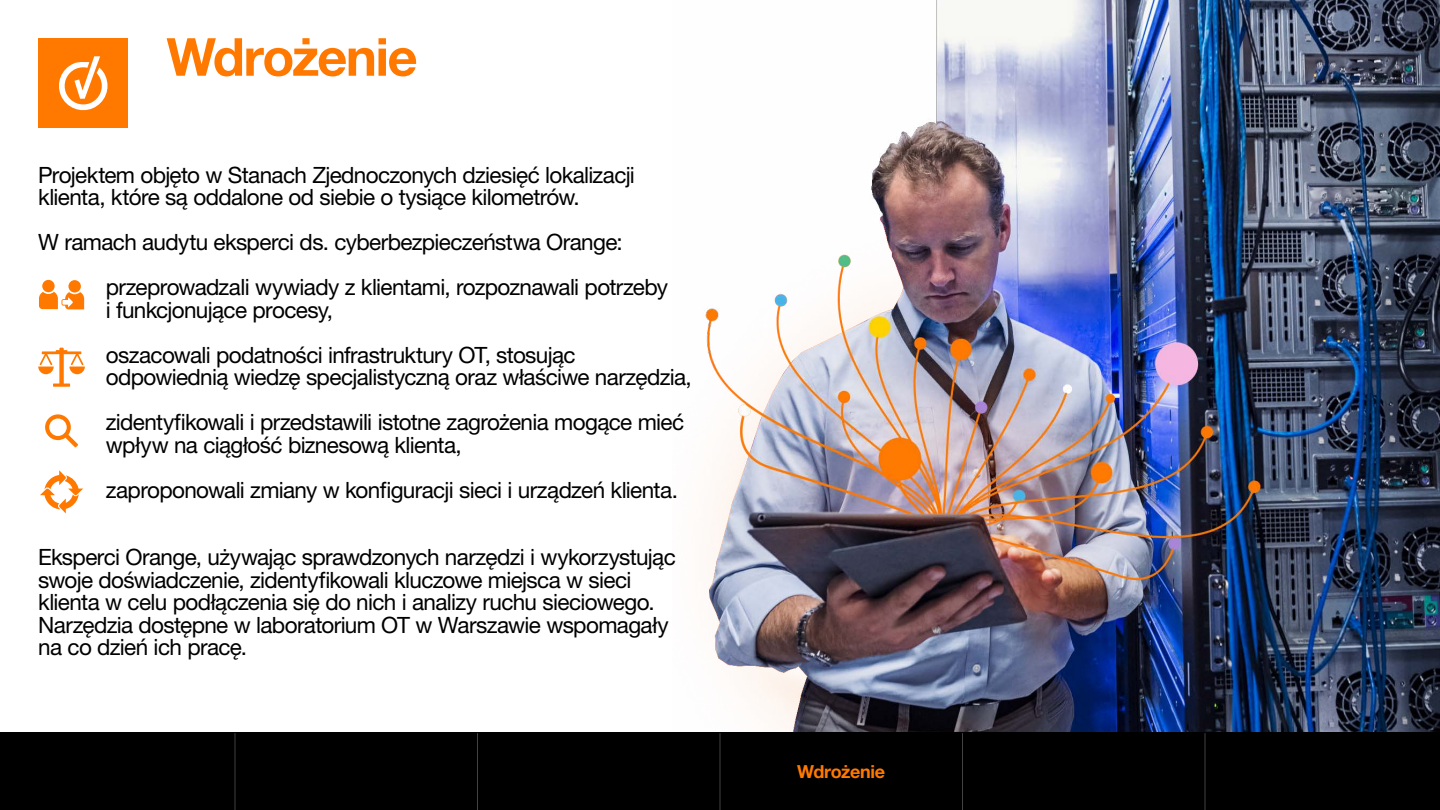
<style>
.page{position:relative;width:1440px;height:810px;background:#fff}
.page>*{position:absolute;margin:0;border:0;box-sizing:border-box;transform-origin:0 0}
.t1{font:700 52.5px "Helvetica Neue LT Pro";letter-spacing:-.03em;color:#ff7900}
.t2{font:22.5px/22.5px "Helvetica Neue LT Pro";letter-spacing:-.03em;color:#000}
.t3{font:700 18px "Helvetica Neue LT Pro";letter-spacing:-.015em;color:#ff7900}
</style>
<div class="page">
<img style="left:673px;top:0;width:767px;height:733px">
<div style="left:38px;top:38px;width:90px;height:90px;background:#ff7900"></div>
<svg style="left:59px;top:56px;width:49px;height:55px"></svg>
<svg style="left:39px;top:280px;width:45px;height:29px"></svg>
<svg style="left:38px;top:348px;width:47px;height:39px"></svg>
<svg style="left:40px;top:470px;width:43px;height:44px"></svg>
<svg style="left:45px;top:414px;width:33px;height:33px"></svg>
<div style="left:0;top:733px;width:1440px;height:77px;background:#000"></div>
<hr style="left:235px;top:733px;width:1px;height:77px;background:#fff">
<hr style="left:477px;top:733px;width:1px;height:77px;background:#fff">
<hr style="left:962px;top:733px;width:1px;height:77px;background:#fff">
<hr style="left:720px;top:733px;width:1px;height:77px;background:#fff">
<hr style="left:1205px;top:733px;width:1px;height:77px;background:#fff">
<h1 class="t1" style="left:166px;top:25px;width:253px">Wdrożenie</h1>
<p class="t2" style="left:38px;top:163px;width:598px">Projektem objęto w Stanach Zjednoczonych dziesięć lokalizacji klienta, które są oddalone od siebie o tysiące kilometrów.</p>
<p class="t2" style="left:106px;top:219px;width:564px;line-height:45px;text-indent:-68px">W ramach audytu eksperci ds. cyberbezpieczeństwa Orange: przeprowadzali wywiady z klientami, rozpoznawali potrzeby</p>
<p class="t2" style="left:106px;top:287px;width:471px;line-height:45px">i funkcjonujące procesy,<br>oszacowali podatności infrastruktury OT, stosując</p>
<p class="t2" style="left:106px;top:354px;width:588px;line-height:45px">odpowiednią wiedzę specjalistyczną oraz właściwe narzędzia, zidentyfikowali i przedstawili istotne zagrożenia mogące mieć</p>
<p class="t2" style="left:106px;top:422px;width:574px;line-height:45px">wpływ na ciągłość biznesową klienta,<br>zaproponowali zmiany w konfiguracji sieci i urządzeń klienta.</p>
<p class="t2" style="left:38px;top:545px;width:639px">Eksperci Orange, używając sprawdzonych narzędzi i wykorzystując swoje doświadczenie, zidentyfikowali kluczowe miejsca w sieci klienta w celu podłączenia się do nich i analizy ruchu sieciowego.<br>Narzędzia dostępne w laboratorium OT w Warszawie wspomagały na co dzień ich pracę.</p>
<p class="t3" style="left:797px;top:761px;width:90px">Wdrożenie</p>
</div>
